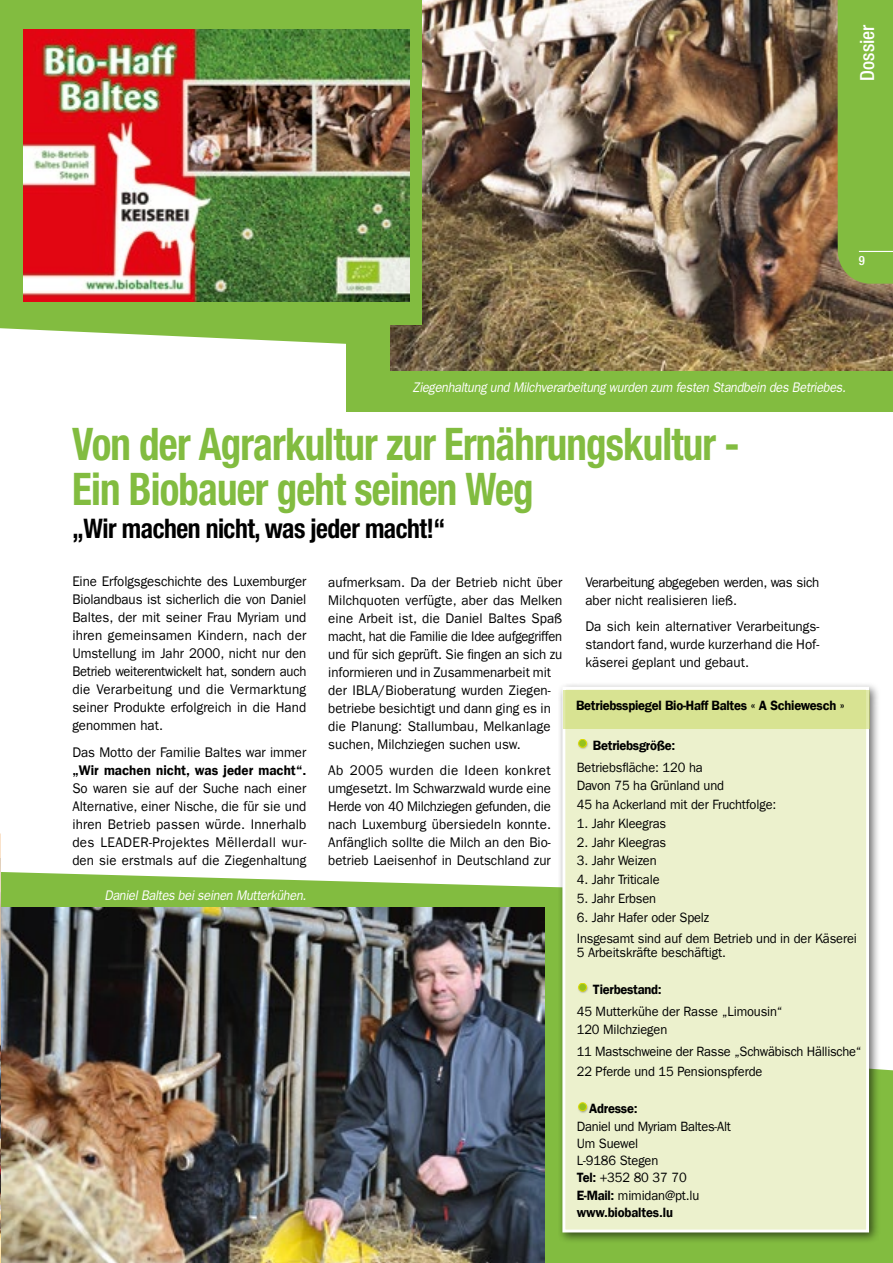
<style>
.page{position:relative;width:893px;height:1263px;background:#fff}
.page>*{position:absolute;margin:0;border:0;box-sizing:border-box;transform-origin:0 0}
.t1{font:700 condensed 45px/45px "Helvetica Neue";letter-spacing:-.02em;color:#82bc40;scale:.91 1}
.t2{font:700 condensed 27px "Helvetica Neue";letter-spacing:-.02em;color:#000;scale:.95 1}
.t3{font:500 condensed 19.5px "Helvetica Neue";color:#fff}
.t4{font:13.95px/18px "Franklin Gothic LT";color:#000;text-align:justify;scale:.95 1}
.t5{font:13.95px/18px "Franklin Gothic LT";color:#000;text-align:justify}
.t6{font:italic 13.95px "Franklin Gothic";letter-spacing:-.02em;color:#fff;scale:.9 1}
.t7{font:13.95px/18px "Franklin Gothic LT";color:#000;text-align:justify;scale:.96 1}
.t8{font:13.95px/18px "Franklin Gothic LT";letter-spacing:-.02em;color:#000;scale:.95 1}
.t9{font:600 13.95px "Franklin Gothic LT";color:#000;scale:.95 1}
.t10{font:13.5px/17.2px "Franklin Gothic LT";letter-spacing:-.01em;color:#000;scale:.95 1}
.t11{font:600 13.5px "Franklin Gothic LT";letter-spacing:-.02em;color:#000;scale:.95 1}
.t12{font:500 condensed 12.75px "Helvetica Neue";color:#fff}
.s1{font-weight:600}
</style>
<div class="page">
<svg style="left:0;top:0;width:347px;height:363px"></svg>
<div style="left:593px;top:1069px;width:300px;height:194px;background:#82bc40"></div>
<svg style="left:1px;top:872px;width:592px;height:391px;fill:#82bc40"></svg>
<div style="left:347px;top:291px;width:546px;height:121px;background:#82bc40"></div>
<img style="left:391px;top:0;width:502px;height:370px">
<img style="left:1px;top:908px;width:543px;height:355px">
<div style="left:838px;top:0;width:55px;height:284px;background:#82bc40"></div>
<hr style="left:859px;top:251px;width:34px;height:1px;background:#fff">
<img style="left:0;top:858px;width:1px;height:405px">
<div style="left:558px;top:682px;width:322px;height:561px;background:#000;opacity:.59"></div>
<div style="left:562px;top:687px;width:307px;height:545px;background:#ecf1cd;border:3px solid #fff"></div>
<div style="left:564px;top:690px;width:306px;height:38px;background:#d8e392"></div>
<svg style="left:578px;top:739px;width:10px;height:10px"></svg>
<div style="left:579px;top:739px;width:7px;height:8px;background:#95c11f;border-radius:50%"></div>
<div style="left:578px;top:739px;width:9px;height:8px;border:1px solid #dedc00;border-radius:50%"></div>
<svg style="left:578px;top:983px;width:10px;height:10px"></svg>
<div style="left:579px;top:983px;width:7px;height:8px;background:#95c11f;border-radius:50%"></div>
<div style="left:578px;top:983px;width:9px;height:8px;border:1px solid #dedc00;border-radius:50%"></div>
<svg style="left:578px;top:1103px;width:10px;height:10px"></svg>
<div style="left:579px;top:1103px;width:7px;height:8px;background:#95c11f;border-radius:50%"></div>
<div style="left:578px;top:1103px;width:9px;height:8px;border:1px solid #dedc00;border-radius:50%"></div>
<div style="left:15px;top:0;width:407px;height:324px;background:#82bc40"></div>
<img style="left:23px;top:29px;width:386px;height:273px">
<h3 class="t3" style="left:855px;top:81px;width:57px;rotate:-90deg">Dossier</h3>
<p class="t12" style="left:859px;top:253px;width:8px">9</p>
<p class="t6" style="left:413px;top:380px;width:483px">Ziegenhaltung und Milchverarbeitung wurden zum festen Standbein des Betriebes.</p>
<h1 class="t1" style="left:72px;top:421px;width:735px">Von der Agrarkultur zur Ernährungskultur -<br>Ein Biobauer geht seinen Weg</h1>
<h2 class="t2" style="left:72px;top:512px;width:394px">„Wir machen nicht, was jeder macht!“</h2>
<p class="t4" style="left:72px;top:572px;width:248px">Eine Erfolgsgeschichte des Luxemburger Biolandbaus ist sicherlich die von Daniel Baltes, der mit seiner Frau Myriam und ihren gemeinsamen Kindern, nach der Umstellung im Jahr 2000, nicht nur den Betrieb weiterentwickelt hat, sondern auch die Verarbeitung und die Vermarktung seiner Produkte erfolgreich in die Hand genommen hat.</p>
<p class="t4" style="left:72px;top:743px;width:248px">Das Motto der Familie Baltes war immer</p>
<p class="t9" style="left:72px;top:762px;width:248px">„Wir machen nicht, was jeder macht“.</p>
<p class="t4" style="left:72px;top:779px;width:248px">So waren sie auf der Suche nach einer Alternative, einer Nische, die für sie und ihren Betrieb passen würde. Innerhalb des LEADER-Projektes Mëllerdall wur&shy;den sie erstmals auf die Ziegenhaltung</p>
<p class="t4" style="left:328px;top:573px;width:248px;text-align:left">aufmerksam. Da der Betrieb nicht über Milchquoten verfügte, aber das Melken eine Arbeit ist, die Daniel Baltes Spaß macht, hat die Familie die Idee aufgegriffen und für sich geprüft. Sie fingen an sich zu informieren und in Zusammenarbeit mit der IBLA/Bioberatung wurden Ziegen&shy;betriebe besichtigt und dann ging es in die Planung: Stallumbau, Melkanlage suchen, Milchziegen suchen usw.</p>
<p class="t5" style="left:328px;top:762px;width:224px">Ab 2005 wurden die Ideen konkret umgesetzt. Im Schwarzwald wurde eine Herde von 40 Milchziegen gefunden, die nach Luxemburg übersiedeln konnte.<br>Anfänglich sollte die Milch an den Bio&shy;betrieb Laeisenhof in Deutschland zur</p>
<p class="t8" style="left:585px;top:573px;width:248px">Verarbeitung abgegeben werden, was sich aber nicht realisieren ließ.</p>
<p class="t7" style="left:585px;top:618px;width:245px">Da sich kein alternativer Verarbeitungs&shy;standort fand, wurde kurzerhand die Hof&shy;käserei geplant und gebaut.</p>
<p class="t11" style="left:576px;top:697px;width:284px">Betriebsspiegel Bio-Haff Baltes « A Schiewesch »</p>
<p class="t11" style="left:593px;top:737px;width:88px">Betriebsgröße:</p>
<p class="t10" style="left:577px;top:758px;width:212px;line-height:18.8px">Betriebsfläche: 120 ha<br>Davon 75 ha Grünland und<br>45 ha Ackerland mit der Fruchtfolge:</p>
<p class="t10" style="left:577px;top:815px;width:96px">1. Jahr Kleegras</p>
<p class="t10" style="left:577px;top:833px;width:96px">2. Jahr Kleegras</p>
<p class="t10" style="left:577px;top:852px;width:86px">3. Jahr Weizen</p>
<p class="t10" style="left:577px;top:871px;width:89px">4. Jahr Triticale</p>
<p class="t10" style="left:577px;top:890px;width:85px">5. Jahr Erbsen</p>
<p class="t10" style="left:577px;top:906px;width:296px;line-height:21.8px">6. Jahr Hafer oder Spelz<br>Insgesamt sind auf dem Betrieb und in der Käserei</p>
<p class="t10" style="left:577px;top:944px;width:158px">5 Arbeitskräfte beschäftigt.</p>
<p class="t11" style="left:593px;top:981px;width:74px">Tierbestand:</p>
<p class="t10" style="left:577px;top:1002px;width:218px;line-height:18.8px">45 Mutterkühe der Rasse „Limousin“<br>120 Milchziegen</p>
<p class="t10" style="left:577px;top:1041px;width:301px;line-height:20.2px">11 Mastschweine der Rasse „Schwäbisch Hällische“<br>22 Pferde und 15 Pensionspferde</p>
<p class="t11" style="left:589px;top:1101px;width:52px">Adresse:</p>
<p class="t10" style="left:577px;top:1117px;width:164px">Daniel und Myriam Baltes-Alt<br>Um Suewel<br>L-9186 Stegen<br><span class="s1">Tel:</span> +352 80 37 70<br><span class="s1">E-Mail:</span> mimidan@pt.lu <span class="s1">www.biobaltes.lu</span></p>
<p class="t6" style="left:104px;top:887px;width:226px">Daniel Baltes bei seinen Mutterkühen.</p>
</div>
